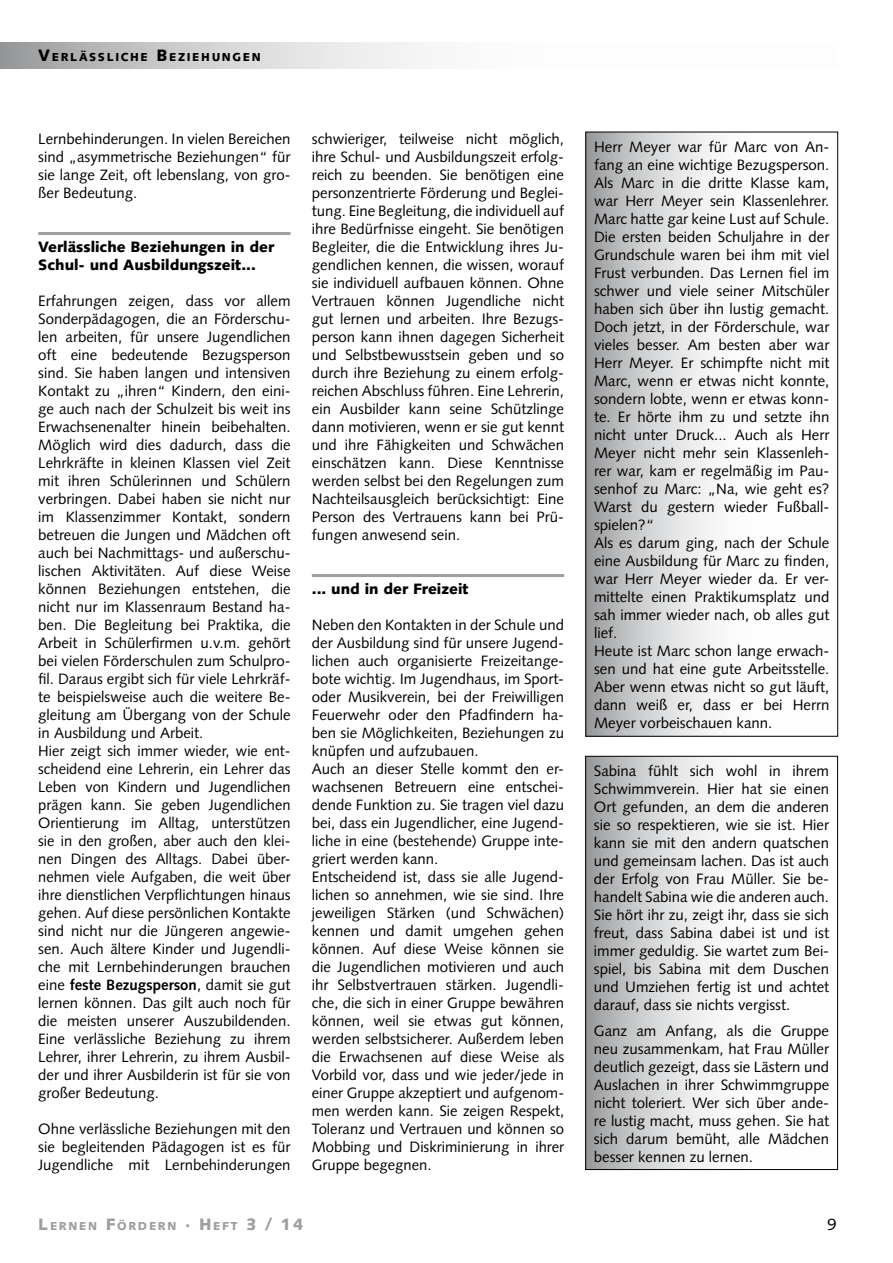
<style>
.page{position:relative;width:893px;height:1263px;background:#fff}
.page>*{position:absolute;margin:0;border:0;box-sizing:border-box;transform-origin:0 0}
.t1{font:16.5px "Syntax LT";color:#000}
.t2{font:15px/18px "Syntax LT";color:#000;text-align:justify}
.t3{font:900 15px/18px "Syntax LT";color:#000}
.t4{font:900 11.55px "Syntax LT";letter-spacing:.145em;color:#000}
.t5{font:900 11.55px "Syntax LT";letter-spacing:.145em;color:#9c9e9f}
.s1{font-size:16.5px}
.s2{font-weight:700}
</style>
<div class="page">
<svg style="left:0;top:43px;width:418px;height:25px"></svg>
<svg style="left:588px;top:134px;width:124px;height:600px"></svg>
<div style="left:586px;top:132px;width:252px;height:604px;border:1px solid #000"></div>
<hr style="left:38px;top:232px;width:253px;height:3px;background:#9c9e9f">
<hr style="left:312px;top:574px;width:252px;height:3px;background:#9c9e9f">
<svg style="left:587px;top:758px;width:125px;height:410px"></svg>
<div style="left:585px;top:756px;width:253px;height:414px;border:1px solid #000"></div>
<p class="t4" style="left:38px;top:50px;width:224px"><span class="s1">V</span>ERLÄSSLICHE <span class="s1">B</span>EZIEHUNGEN</p>
<p class="t2" style="left:38px;top:130px;width:254px">Lernbehinderungen. In vielen Bereichen sind „asymmetrische Beziehungen“ für sie lange Zeit, oft lebenslang, von gro&shy;ßer Bedeutung.</p>
<p class="t3" style="left:38px;top:238px;width:238px">Verlässliche Beziehungen in der<br>Schul- und Ausbildungszeit...</p>
<p class="t2" style="left:38px;top:292px;width:254px;text-align:left">Erfahrungen zeigen, dass vor allem Sonderpädagogen, die an Förderschu&shy;len arbeiten, für unsere Jugendlichen oft eine bedeutende Bezugsperson sind. Sie haben langen und intensiven Kontakt zu „ihren“ Kindern, den eini&shy;ge auch nach der Schulzeit bis weit ins Erwachsenenalter hinein beibehalten.<br>Möglich wird dies dadurch, dass die Lehrkräfte in kleinen Klassen viel Zeit mit ihren Schülerinnen und Schülern verbringen. Dabei haben sie nicht nur im Klassenzimmer Kontakt, sondern betreuen die Jungen und Mädchen oft auch bei Nachmittags- und außerschu&shy;lischen Aktivitäten. Auf diese Weise können Beziehungen entstehen, die nicht nur im Klassenraum Bestand ha&shy;ben. Die Begleitung bei Praktika, die Arbeit in Schülerfirmen u.v.m. gehört bei vielen Förderschulen zum Schulpro&shy;fil. Daraus ergibt sich für viele Lehrkräf&shy;te beispielsweise auch die weitere Be&shy;gleitung am Übergang von der Schule in Ausbildung und Arbeit.<br>Hier zeigt sich immer wieder, wie ent&shy;scheidend eine Lehrerin, ein Lehrer das Leben von Kindern und Jugendlichen prägen kann. Sie geben Jugendlichen Orientierung im Alltag, unterstützen sie in den großen, aber auch den klei&shy;nen Dingen des Alltags. Dabei über&shy;nehmen viele Aufgaben, die weit über ihre dienstlichen Verpflichtungen hinaus gehen. Auf diese persönlichen Kontakte sind nicht nur die Jüngeren angewie&shy;sen. Auch ältere Kinder und Jugendli&shy;che mit Lernbehinderungen brauchen eine <span class="s2">feste Bezugsperson</span>, damit sie gut lernen können. Das gilt auch noch für die meisten unserer Auszubildenden.<br>Eine verlässliche Beziehung zu ihrem Lehrer, ihrer Lehrerin, zu ihrem Ausbil&shy;der und ihrer Ausbilderin ist für sie von großer Bedeutung.</p>
<p class="t2" style="left:38px;top:1120px;width:254px">Ohne verlässliche Beziehungen mit den sie begleitenden Pädagogen ist es für Jugendliche mit Lernbehinderungen</p>
<p class="t2" style="left:312px;top:130px;width:254px">schwieriger, teilweise nicht möglich, ihre Schul- und Ausbildungszeit erfolg&shy;reich zu beenden. Sie benötigen eine personzentrierte Förderung und Beglei&shy;tung. Eine Begleitung, die individuell auf ihre Bedürfnisse eingeht. Sie benötigen Begleiter, die die Entwicklung ihres Ju&shy;gendlichen kennen, die wissen, worauf sie individuell aufbauen können. Ohne Vertrauen können Jugendliche nicht gut lernen und arbeiten. Ihre Bezugs&shy;person kann ihnen dagegen Sicherheit und Selbstbewusstsein geben und so durch ihre Beziehung zu einem erfolg&shy;reichen Abschluss führen. Eine Lehrerin, ein Ausbilder kann seine Schützlinge dann motivieren, wenn er sie gut kennt und ihre Fähigkeiten und Schwächen einschätzen kann. Diese Kenntnisse werden selbst bei den Regelungen zum Nachteilsausgleich berücksichtigt: Eine Person des Vertrauens kann bei Prü&shy;fungen anwesend sein.</p>
<p class="t3" style="left:312px;top:580px;width:158px">... und in der Freizeit</p>
<p class="t2" style="left:312px;top:616px;width:254px;text-align:left">Neben den Kontakten in der Schule und der Ausbildung sind für unsere Jugend&shy;lichen auch organisierte Freizeitange&shy;bote wichtig. Im Jugendhaus, im Sport&shy;oder Musikverein, bei der Freiwilligen Feuerwehr oder den Pfadfindern ha&shy;ben sie Möglichkeiten, Beziehungen zu knüpfen und aufzubauen.<br>Auch an dieser Stelle kommt den er&shy;wachsenen Betreuern eine entschei&shy;dende Funktion zu. Sie tragen viel dazu bei, dass ein Jugendlicher, eine Jugend&shy;liche in eine (bestehende) Gruppe inte&shy;griert werden kann.<br>Entscheidend ist, dass sie alle Jugend&shy;lichen so annehmen, wie sie sind. Ihre jeweiligen Stärken (und Schwächen) kennen und damit umgehen gehen können. Auf diese Weise können sie die Jugendlichen motivieren und auch ihr Selbstvertrauen stärken. Jugendli&shy;che, die sich in einer Gruppe bewähren können, weil sie etwas gut können, werden selbstsicherer. Außerdem leben die Erwachsenen auf diese Weise als Vorbild vor, dass und wie jeder/jede in einer Gruppe akzeptiert und aufgenom&shy;men werden kann. Sie zeigen Respekt, Toleranz und Vertrauen und können so Mobbing und Diskriminierung in ihrer Gruppe begegnen.</p>
<p class="t2" style="left:594px;top:138px;width:237px;text-align:left">Herr Meyer war für Marc von An&shy;fang an eine wichtige Bezugsperson.<br>Als Marc in die dritte Klasse kam, war Herr Meyer sein Klassenlehrer.<br>Marc hatte gar keine Lust auf Schule.<br>Die ersten beiden Schuljahre in der<br>Grundschule waren bei ihm mit viel<br>Frust verbunden. Das Lernen fiel im schwer und viele seiner Mitschüler haben sich über ihn lustig gemacht.<br>Doch jetzt, in der Förderschule, war vieles besser. Am besten aber war<br>Herr Meyer. Er schimpfte nicht mit<br>Marc, wenn er etwas nicht konnte, sondern lobte, wenn er etwas konn&shy;te. Er hörte ihm zu und setzte ihn nicht unter Druck... Auch als Herr<br>Meyer nicht mehr sein Klassenleh&shy;rer war, kam er regelmäßig im Pau&shy;senhof zu Marc: „Na, wie geht es?<br>Warst du gestern wieder Fußball&shy;spielen?“<br>Als es darum ging, nach der Schule eine Ausbildung für Marc zu finden, war Herr Meyer wieder da. Er ver&shy;mittelte einen Praktikumsplatz und sah immer wieder nach, ob alles gut lief.<br>Heute ist Marc schon lange erwach&shy;sen und hat eine gute Arbeitsstelle.<br>Aber wenn etwas nicht so gut läuft, dann weiß er, dass er bei Herrn<br>Meyer vorbeischauen kann.</p>
<p class="t2" style="left:594px;top:762px;width:237px">Sabina fühlt sich wohl in ihrem Schwimmverein. Hier hat sie einen Ort gefunden, an dem die anderen sie so respektieren, wie sie ist. Hier kann sie mit den andern quatschen und gemeinsam lachen. Das ist auch der Erfolg von Frau Müller. Sie be&shy;handelt Sabina wie die anderen auch.<br>Sie hört ihr zu, zeigt ihr, dass sie sich freut, dass Sabina dabei ist und ist immer geduldig. Sie wartet zum Bei&shy;spiel, bis Sabina mit dem Duschen und Umziehen fertig ist und achtet darauf, dass sie nichts vergisst.</p>
<p class="t2" style="left:594px;top:1021px;width:237px">Ganz am Anfang, als die Gruppe neu zusammenkam, hat Frau Müller deutlich gezeigt, dass sie Lästern und Auslachen in ihrer Schwimmgruppe nicht toleriert. Wer sich über ande&shy;re lustig macht, muss gehen. Sie hat sich darum bemüht, alle Mädchen besser kennen zu lernen.</p>
<p class="t5" style="left:38px;top:1219px;width:267px"><span class="s1">L</span>ERNEN <span class="s1">F</span>ÖRDERN <span class="s1">· H</span>EFT <span class="s1">3 / 14</span></p>
<p class="t1" style="left:827px;top:1214px;width:11px">9</p>
</div>
